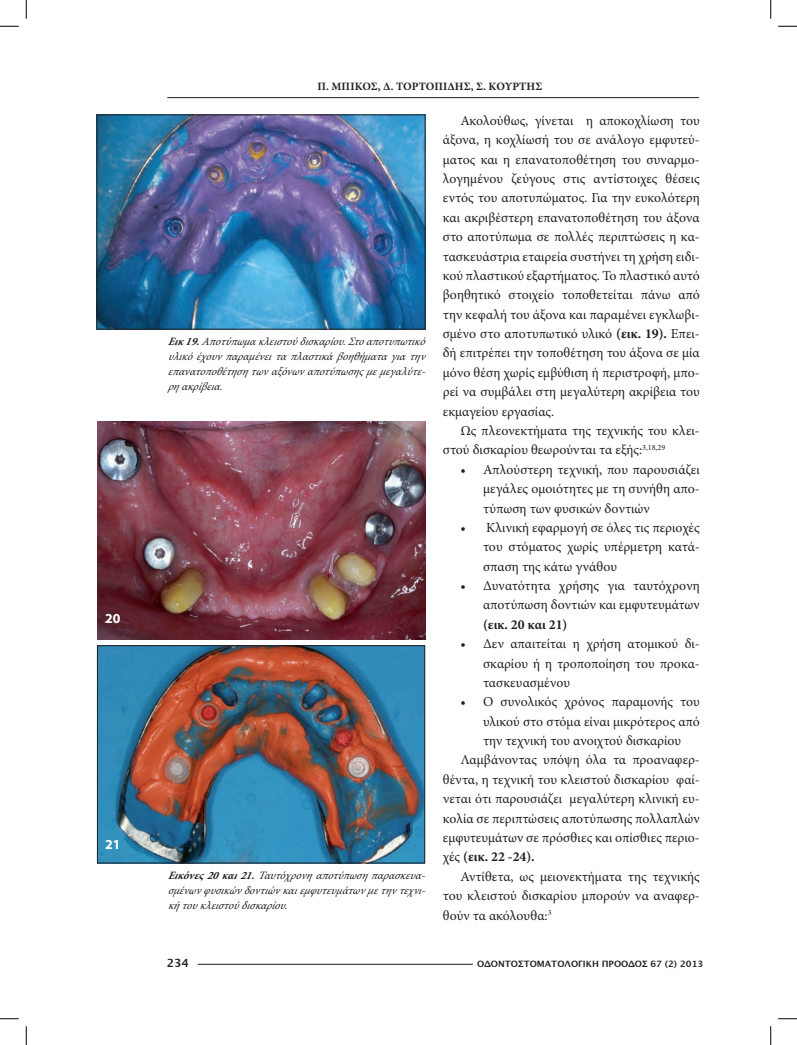
<style>
.page{position:relative;width:797px;height:1045px;background:#fff}
.page>*{position:absolute;margin:0;border:0;box-sizing:border-box;transform-origin:0 0}
.t1{font:13.75px/19.4px "Minion Pro";color:#231f20;text-align:justify}
.t2{font:700 13.75px "Minion Pro";color:#231f20}
.t3{font:700 13.75px "Myriad Pro";color:#fff}
.t4{font:italic 11.25px/15px "Minion Pro";color:#231f20;text-align:justify}
.t5{font:700 11.25px "Minion Pro";letter-spacing:.01em;color:#231f20}
.t6{font:700 11.25px "Lucida Grande";color:#231f20}
.t7{font:700 8.75px "Lucida Grande";color:#231f20}
.s1{font-weight:700}
.s2{font-weight:400}
</style>
<div class="page">
<hr style="left:198px;top:964px;width:275px;height:1px;background:#231f20">
<hr style="left:167px;top:97px;width:532px;height:1px;background:#231f20">
<img style="left:99px;top:117px;width:324px;height:210px">
<img style="left:98px;top:421px;width:327px;height:218px">
<img style="left:99px;top:647px;width:324px;height:214px">
<div style="left:97px;top:645px;width:328px;height:218px;border:1px solid #231f20"></div>
<svg style="left:0;top:25px;width:19px;height:2px"></svg>
<svg style="left:778px;top:25px;width:19px;height:2px"></svg>
<svg style="left:0;top:1018px;width:19px;height:1px"></svg>
<svg style="left:778px;top:1018px;width:19px;height:1px"></svg>
<svg style="left:25px;top:0;width:2px;height:19px"></svg>
<svg style="left:25px;top:1026px;width:2px;height:19px"></svg>
<svg style="left:770px;top:0;width:1px;height:19px"></svg>
<svg style="left:770px;top:1026px;width:1px;height:19px"></svg>
<p class="t3" style="left:105px;top:609px;width:17px">20</p>
<p class="t3" style="left:105px;top:835px;width:17px">21</p>
<p class="t5" style="left:317px;top:79px;width:226px">Π. ΜΠΙΚΟΣ, Δ. ΤΟΡΤΟΠΙΔΗΣ, Σ. ΚΟΥΡΤΗΣ</p>
<p class="t1" style="left:443px;top:111px;width:258px;text-indent:18px">Ακολούθως, γίνεται η αποκοχλίωση του άξονα, η κοχλίωσή του σε ανάλογο εμφυτεύ&shy;ματος και η επανατοποθέτηση του συναρμο&shy;λογημένου ζεύγους στις αντίστοιχες θέσεις εντός του αποτυπώματος. Για την ευκολότερη και ακριβέστερη επανατοποθέτηση του άξονα στο αποτύπωμα σε πολλές περιπτώσεις η κα&shy;τασκευάστρια εταιρεία συστήνει τη χρήση ειδι&shy;κού πλαστικού εξαρτήματος. Το πλαστικό αυτό βοηθητικό στοιχείο τοποθετείται πάνω από την κεφαλή του άξονα και παραμένει εγκλωβι&shy;σμένο στο αποτυπωτικό υλικό <span class="s1">(εικ. 19).</span> Επει&shy;δή επιτρέπει την τοποθέτηση του άξονα σε μία μόνο θέση χωρίς εμβύθιση ή περιστροφή, μπο&shy;ρεί να συμβάλει στη μεγαλύτερη ακρίβεια του εκμαγείου εργασίας.</p>
<p class="t1" style="left:443px;top:421px;width:258px;text-indent:18px">Ως πλεονεκτήματα της τεχνικής του κλει&shy;στού δισκαρίου θεωρούνται τα εξής:<sup>3,18,29</sup></p>
<p class="t1" style="left:483px;top:460px;width:218px;text-indent:-22px">• Απλούστερη τεχνική, που παρουσιάζει μεγάλες ομοιότητες με τη συνήθη απο&shy;τύπωση των φυσικών δοντιών</p>
<p class="t1" style="left:483px;top:518px;width:218px;text-indent:-22px">• Κλινική εφαρμογή σε όλες τις περιοχές του στόματος χωρίς υπέρμετρη κατά&shy;σπαση της κάτω γνάθου</p>
<p class="t1" style="left:460px;top:576px;width:241px;text-align:right">• Δυνατότητα χρήσης για ταυτόχρονη αποτύπωση δοντιών και εμφυτευμάτων</p>
<p class="t2" style="left:483px;top:614px;width:86px">(εικ. 20 και 21)</p>
<p class="t1" style="left:483px;top:634px;width:218px;text-indent:-22px">• Δεν απαιτείται η χρήση ατομικού δι&shy;σκαρίου ή η τροποποίηση του προκα&shy;τασκευασμένου</p>
<p class="t1" style="left:460px;top:692px;width:241px">• Ο συνολικός χρόνος παραμονής του</p>
<p class="t1" style="left:483px;top:711px;width:218px">υλικού στο στόμα είναι μικρότερος από</p>
<p class="t1" style="left:483px;top:731px;width:200px">την τεχνική του ανοιχτού δισκαρίου</p>
<p class="t1" style="left:460px;top:750px;width:241px">Λαμβάνοντας υπόψη όλα τα προαναφερ-</p>
<p class="t1" style="left:443px;top:770px;width:258px">θέντα, η τεχνική του κλειστού δισκαρίου φαί-</p>
<p class="t1" style="left:443px;top:789px;width:258px">νεται ότι παρουσιάζει μεγαλύτερη κλινική ευ-</p>
<p class="t1" style="left:443px;top:808px;width:258px">κολία σε περιπτώσεις αποτύπωσης πολλαπλών</p>
<p class="t1" style="left:443px;top:828px;width:258px">εμφυτευμάτων σε πρόσθιες και οπίσθιες περιο-</p>
<p class="t2" style="left:443px;top:847px;width:93px"><span class="s2">χές</span> (εικ. 22 -24).</p>
<p class="t1" style="left:460px;top:866px;width:241px">Αντίθετα, ως μειονεκτήματα της τεχνικής</p>
<p class="t1" style="left:443px;top:886px;width:258px">του κλειστού δισκαρίου μπορούν να αναφερ-</p>
<p class="t1" style="left:443px;top:905px;width:110px">θούν τα ακόλουθα:<sup>3</sup></p>
<p class="t4" style="left:168px;top:334px;width:262px"><span class="s1">Εικ19.</span>Αποτύπωμακλειστούδισκαρ ίου.Στοαποτυπωτικό υλικό έχουν παρ αμένει τα πλαστικά βοηθήματα για την επανατοποθέτησητωναξόνωναποτύπωσηςμεμεγαλύτε&shy;ρηακρίβεια.</p>
<p class="t4" style="left:168px;top:867px;width:262px"><span class="s1">Εικόνες20και21.</span>Ταυτόχρ ονηαποτύπωσηπαρ ασκευα&shy;σμένωνφυσικώνδοντιώνκαιεμφυτευμάτωνμετηντεχνι&shy;κήτουκλειστούδισκαρ ίου.</p>
<p class="t6" style="left:167px;top:954px;width:24px">234</p>
<p class="t7" style="left:477px;top:956px;width:227px">ΟΔΟΝΤΟΣΤΟΜΑΤΟΛΟΓΙΚΗ ΠΡΟΟΔΟΣ 67 (2) 2013</p>
</div>
